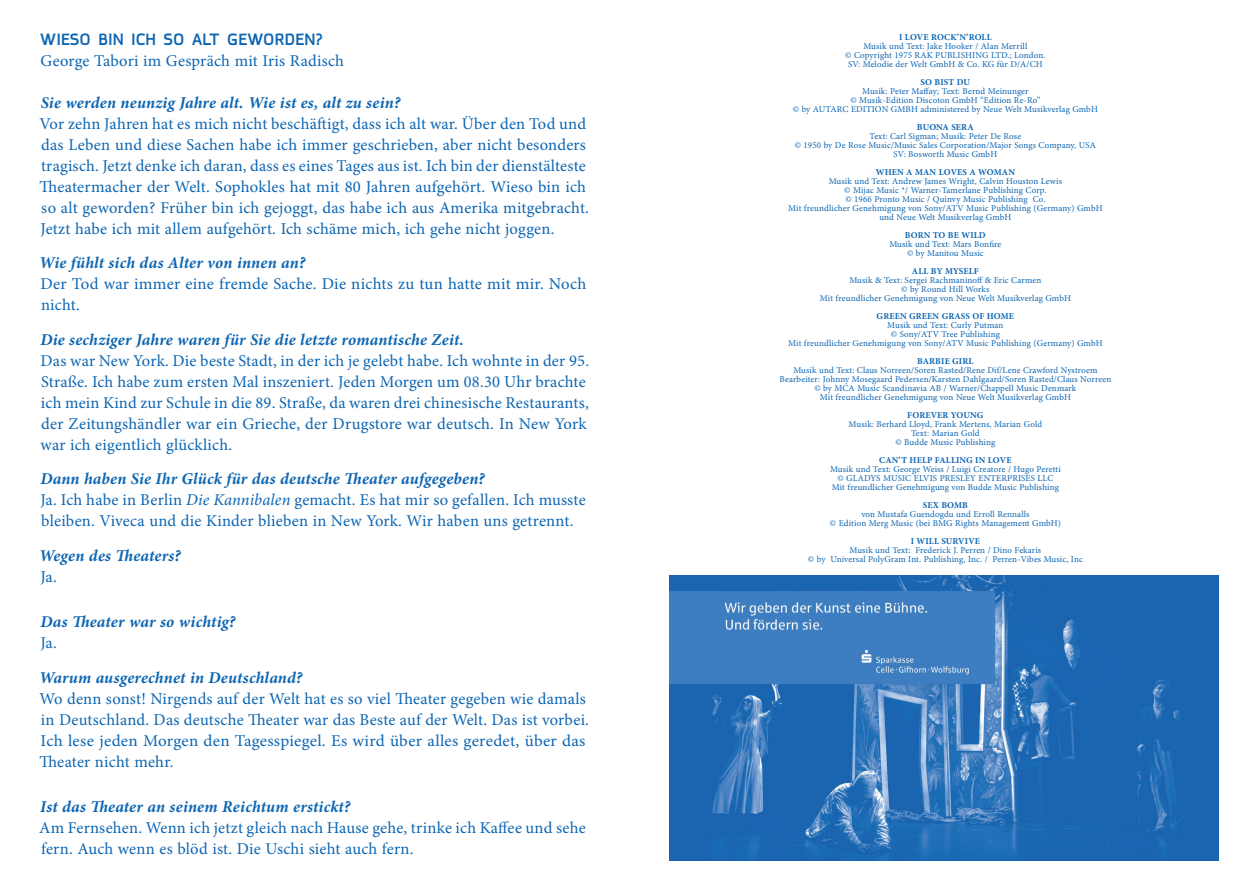
<style>
.page{position:relative;width:1259px;height:893px;background:#fff}
.page>*{position:absolute;margin:0;border:0;box-sizing:border-box;transform-origin:0 0}
.Fließtext{font:16.5px/21px "Minion Pro";letter-spacing:.015em;color:#0c65b2}
.Fließtext-2{font:italic 700 16.5px "Minion Pro";letter-spacing:.015em;color:#0c65b2}
.Fließtext-3{font:700 15px "superficial";letter-spacing:.02em;color:#0c65b2}
.Fließtext-4{font:9px "Minion Pro";letter-spacing:.015em;color:#0c65b2}
.Fließtext-5{font:700 9px "Minion Pro";letter-spacing:.015em;color:#0c65b2}
.s1{font-style:italic}
</style>
<div class="page">
<img style="left:669px;top:575px;width:549px;height:285px">
<p class="Fließtext-3" style="left:40px;top:30px;width:284px">WIESO BIN ICH SO ALT GEWORDEN?</p>
<p class="Fließtext" style="left:41px;top:50px;width:305px">George Tabori im Gespräch mit Iris Radisch</p>
<p class="Fließtext-2" style="left:41px;top:91px;width:361px">Sie werden neunzig Jahre alt. Wie ist es, alt zu sein?</p>
<p class="Fließtext" style="left:39px;top:113px;width:551px">Vor zehn Jahren hat es mich nicht beschäftigt, dass ich alt war. Über den Tod und das Leben und diese Sachen habe ich immer geschrieben, aber nicht besonders tragisch. Jetzt denke ich daran, dass es eines Tages aus ist. Ich bin der dienstälteste Theatermacher der Welt. Sophokles hat mit 80 Jahren aufgehört. Wieso bin ich so alt geworden? Früher bin ich gejoggt, das habe ich aus Amerika mitgebracht.<br>Jetzt habe ich mit allem aufgehört. Ich schäme mich, ich gehe nicht joggen.</p>
<p class="Fließtext-2" style="left:39px;top:251px;width:268px">Wie fühlt sich das Alter von innen an?</p>
<p class="Fließtext" style="left:40px;top:274px;width:547px">Der Tod war immer eine fremde Sache. Die nichts zu tun hatte mit mir. Noch nicht.</p>
<p class="Fließtext-2" style="left:40px;top:328px;width:425px">Die sechziger Jahre waren für Sie die letzte romantische Zeit.</p>
<p class="Fließtext" style="left:40px;top:350px;width:550px">Das war New York. Die beste Stadt, in der ich je gelebt habe. Ich wohnte in der 95.<br>Straße. Ich habe zum ersten Mal inszeniert. Jeden Morgen um 08.30 Uhr brachte ich mein Kind zur Schule in die 89. Straße, da waren drei chinesische Restaurants, der Zeitungshändler war ein Grieche, der Drugstore war deutsch. In New York war ich eigentlich glücklich.</p>
<p class="Fließtext-2" style="left:40px;top:467px;width:446px">Dann haben Sie Ihr Glück für das deutsche Theater aufgegeben?</p>
<p class="Fließtext" style="left:40px;top:490px;width:547px">Ja. Ich habe in Berlin <span class="s1">Die Kannibalen</span> gemacht. Es hat mir so gefallen. Ich musste bleiben. Viveca und die Kinder blieben in New York. Wir haben uns getrennt.</p>
<p class="Fließtext-2" style="left:39px;top:544px;width:143px">Wegen des Theaters?</p>
<p class="Fließtext" style="left:40px;top:566px;width:18px">Ja.</p>
<p class="Fließtext-2" style="left:40px;top:610px;width:197px">Das Theater war so wichtig?</p>
<p class="Fließtext" style="left:40px;top:632px;width:18px">Ja.</p>
<p class="Fließtext-2" style="left:39px;top:665px;width:265px">Warum ausgerechnet in Deutschland?</p>
<p class="Fließtext" style="left:39px;top:688px;width:551px">Wo denn sonst! Nirgends auf der Welt hat es so viel Theater gegeben wie damals in Deutschland. Das deutsche Theater war das Beste auf der Welt. Das ist vorbei.<br>Ich lese jeden Morgen den Tagesspiegel. Es wird über alles geredet, über das Theater nicht mehr.</p>
<p class="Fließtext-2" style="left:40px;top:794px;width:311px">Ist das Theater an seinem Reichtum erstickt?</p>
<p class="Fließtext" style="left:39px;top:817px;width:548px">Am Fernsehen. Wenn ich jetzt gleich nach Hause gehe, trinke ich Kaffee und sehe fern. Auch wenn es blöd ist. Die Uschi sieht auch fern.</p>
<p class="Fließtext-5" style="left:899px;top:30px;width:94px">I LOVE ROCK’N’ROLL</p>
<p class="Fließtext-4" style="left:863px;top:40px;width:165px">Musik und Text: Jake Hooker / Alan Merrill</p>
<p class="Fließtext-4" style="left:845px;top:49px;width:202px">© Copyright 1975 RAK PUBLISHING LTD.; London.</p>
<p class="Fließtext-4" style="left:848px;top:58px;width:196px">SV: Melodie der Welt GmbH &amp; Co. KG für D/A/CH</p>
<p class="Fließtext-5" style="left:920px;top:75px;width:51px">SO BIST DU</p>
<p class="Fließtext-4" style="left:862px;top:85px;width:168px">Musik: Peter Maffay; Text: Bernd Meinunger</p>
<p class="Fließtext-4" style="left:850px;top:94px;width:191px">© Musik-Edition Discoton GmbH “Edition Re-Ro”</p>
<p class="Fließtext-4" style="left:793px;top:103px;width:306px">© by AUTARC EDITION GMBH administered by Neue Welt Musikverlag GmbH</p>
<p class="Fließtext-5" style="left:917px;top:120px;width:58px">BUONA SERA</p>
<p class="Fließtext-4" style="left:869px;top:130px;width:153px">Text: Carl Sigman; Musik: Peter De Rose</p>
<p class="Fließtext-4" style="left:794px;top:139px;width:303px">© 1950 by De Rose Music/Music Sales Corporation/Major Songs Company, USA</p>
<p class="Fließtext-4" style="left:893px;top:148px;width:105px">SV: Bosworth Music GmbH</p>
<p class="Fließtext-5" style="left:875px;top:165px;width:141px">WHEN A MAN LOVES A WOMAN</p>
<p class="Fließtext-4" style="left:828px;top:175px;width:235px">Musik und Text: Andrew James Wright, Calvin Houston Lewis</p>
<p class="Fließtext-4" style="left:844px;top:184px;width:204px">© Mijac Music */ Warner-Tamerlane Publishing Corp.</p>
<p class="Fließtext-4" style="left:845px;top:193px;width:202px">© 1966 Pronto Music / Quinvy Music Publishing Co.</p>
<p class="Fließtext-4" style="left:788px;top:202px;width:316px">Mit freundlicher Genehmigung von Sony/ATV Music Publishing (Germany) GmbH</p>
<p class="Fließtext-4" style="left:879px;top:211px;width:134px">und Neue Welt Musikverlag GmbH</p>
<p class="Fließtext-5" style="left:905px;top:228px;width:82px">BORN TO BE WILD</p>
<p class="Fließtext-4" style="left:889px;top:238px;width:114px">Musik und Text: Mars Bonfire</p>
<p class="Fließtext-4" style="left:907px;top:247px;width:78px">© by Manitou Music</p>
<p class="Fließtext-5" style="left:912px;top:264px;width:68px">ALL BY MYSELF</p>
<p class="Fließtext-4" style="left:849px;top:274px;width:193px">Musik &amp; Text: Sergei Rachmaninoff &amp; Eric Carmen</p>
<p class="Fließtext-4" style="left:901px;top:283px;width:90px">© by Round Hill Works</p>
<p class="Fließtext-4" style="left:820px;top:292px;width:252px">Mit freundlicher Genehmigung von Neue Welt Musikverlag GmbH</p>
<p class="Fließtext-5" style="left:876px;top:309px;width:139px">GREEN GREEN GRASS OF HOME</p>
<p class="Fließtext-4" style="left:887px;top:319px;width:118px">Musik und Text: Curly Putman</p>
<p class="Fließtext-4" style="left:891px;top:328px;width:111px">© Sony/ATV Tree Publishing</p>
<p class="Fließtext-4" style="left:788px;top:337px;width:316px">Mit freundlicher Genehmigung von Sony/ATV Music Publishing (Germany) GmbH</p>
<p class="Fließtext-5" style="left:917px;top:354px;width:58px">BARBIE GIRL</p>
<p class="Fließtext-4" style="left:793px;top:364px;width:305px">Musik und Text: Claus Norreen/Soren Rasted/Rene Dif/Lene Crawford Nystroem</p>
<p class="Fließtext-4" style="left:779px;top:373px;width:333px">Bearbeiter: Johnny Mosegaard Pedersen/Karsten Dahlgaard/Soren Rasted/Claus Norreen</p>
<p class="Fließtext-4" style="left:814px;top:382px;width:263px">© by MCA Music Scandinavia AB / Warner/Chappell Music Denmark</p>
<p class="Fließtext-4" style="left:820px;top:391px;width:252px">Mit freundlicher Genehmigung von Neue Welt Musikverlag GmbH</p>
<p class="Fließtext-5" style="left:907px;top:408px;width:78px">FOREVER YOUNG</p>
<p class="Fließtext-4" style="left:848px;top:418px;width:195px">Musik: Berhard Lloyd, Frank Mertens, Marian Gold</p>
<p class="Fließtext-4" style="left:911px;top:427px;width:70px">Text: Marian Gold</p>
<p class="Fließtext-4" style="left:895px;top:436px;width:101px">© Budde Music Publishing</p>
<p class="Fließtext-5" style="left:879px;top:453px;width:134px">CAN’T HELP FALLING IN LOVE</p>
<p class="Fließtext-4" style="left:830px;top:463px;width:232px">Musik und Text: George Weiss / Luigi Creatore / Hugo Peretti</p>
<p class="Fließtext-4" style="left:837px;top:472px;width:218px">© GLADYS MUSIC ELVIS PRESLEY ENTERPRISES LLC</p>
<p class="Fließtext-4" style="left:831px;top:481px;width:229px">Mit freundlicher Genehmigung von Budde Music Publishing</p>
<p class="Fließtext-5" style="left:922px;top:498px;width:47px">SEX BOMB</p>
<p class="Fließtext-4" style="left:861px;top:508px;width:170px">von Mustafa Guendogdu und Erroll Rennalls</p>
<p class="Fließtext-4" style="left:830px;top:517px;width:233px">© Edition Merg Music (bei BMG Rights Management GmbH)</p>
<p class="Fließtext-5" style="left:910px;top:534px;width:71px">I WILL SURVIVE</p>
<p class="Fließtext-4" style="left:849px;top:544px;width:193px">Musik und Text: Frederick J. Perren / Dino Fekaris</p>
<p class="Fließtext-4" style="left:808px;top:553px;width:276px">© by Universal PolyGram Int. Publishing, Inc. / Perren-Vibes Music, Inc</p>
</div>
